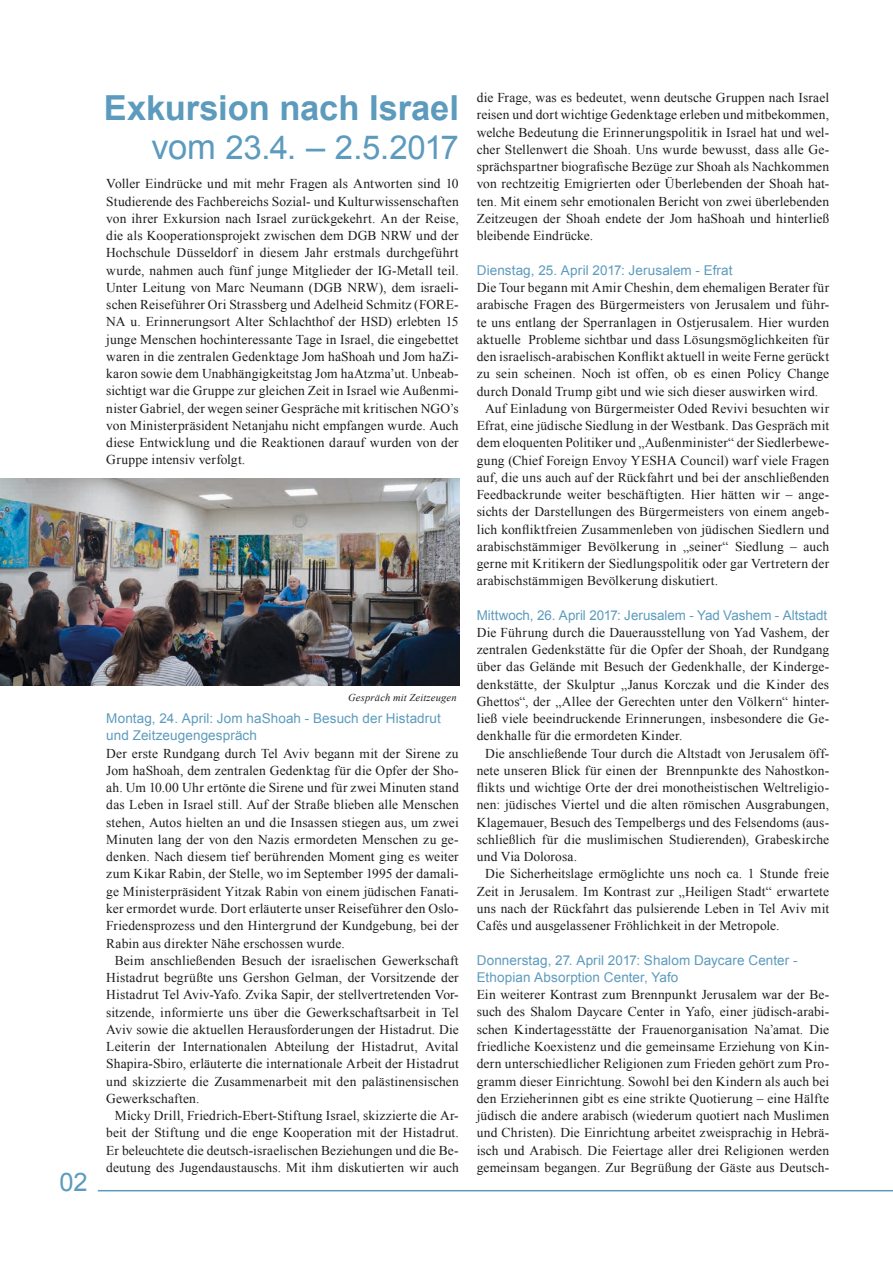
<style>
.page{position:relative;width:893px;height:1263px;background:#fff}
.page>*{position:absolute;margin:0;border:0;box-sizing:border-box;transform-origin:0 0}
.t1{font:700 34.5px "Arial";letter-spacing:-.005em;color:#5c9bbd}
.t2{font:33px "Arial";letter-spacing:-.025em;color:#5c9bbd}
.t3{font:25.5px "Arial";color:#5c9bbd}
.t4{font:13.5px/17.2px "Times New Roman";letter-spacing:.01em;color:#1d1d1b;text-align:justify}
.t5{font:13.5px/17.2px "Arial";letter-spacing:.005em;color:#5c9bbd}
.t6{font:italic 10.5px "Times New Roman";letter-spacing:.02em;color:#1d1d1b}
.s1{font-size:34.5px}
</style>
<div class="page">
<hr style="left:98px;top:1190px;width:795px;height:1px;background:#5c9bbd">
<img style="left:0;top:478px;width:459px;height:207px">
<h3 class="t3" style="left:60px;top:1166px;width:30px">02</h3>
<h1 class="t1" style="left:104px;top:85px;width:357px">Exkursion nach Israel</h1>
<h2 class="t2" style="left:152px;top:126px;width:309px"><span class="s1">vom</span> 23<span class="s1">.</span>4<span class="s1">. –</span> 2<span class="s1">.</span>5<span class="s1">.</span>2017</h2>
<p class="t4" style="left:106px;top:175px;width:354px">Voller Eindrücke und mit mehr Fragen als Antworten sind 10<br>Studierende des Fachbereichs Sozial- und Kulturwissenschaften von ihrer Exkursion nach Israel zurückgekehrt. An der Reise, die als Kooperationsprojekt zwischen dem DGB NRW und der Hochschule Düsseldorf in diesem Jahr erstmals durchgeführt wurde, nahmen auch fünf junge Mitglieder der IG-Metall teil.<br>Unter Leitung von Marc Neumann (DGB NRW), dem israeli&shy;schen Reiseführer Ori Strassberg und Adelheid Schmitz (FORE-NA u. Erinnerungsort Alter Schlachthof der HSD) erlebten 15 junge Menschen hochinteressante Tage in Israel, die eingebettet waren in die zentralen Gedenktage Jom haShoah und Jom haZi&shy;karon sowie dem Unabhängigkeitstag Jom haAtzma’ut. Unbeab&shy;sichtigt war die Gruppe zur gleichen Zeit in Israel wie Außenmi&shy;nister Gabriel, der wegen seiner Gespräche mit kritischen NGO’s von Ministerpräsident Netanjahu nicht empfangen wurde. Auch diese Entwicklung und die Reaktionen darauf wurden von der Gruppe intensiv verfolgt.</p>
<p class="t6" style="left:348px;top:690px;width:110px">Gespräch mit Zeitzeugen</p>
<p class="t5" style="left:106px;top:710px;width:336px">Montag, 24. April: Jom haShoah - Besuch der Histadrut und Zeitzeugengespräch</p>
<p class="t4" style="left:106px;top:744px;width:354px">Der erste Rundgang durch Tel Aviv begann mit der Sirene zu Jom haShoah, dem zentralen Gedenktag für die Opfer der Sho&shy;ah. Um 10.00 Uhr ertönte die Sirene und für zwei Minuten stand das Leben in Israel still. Auf der Straße blieben alle Menschen stehen, Autos hielten an und die Insassen stiegen aus, um zwei Minuten lang der von den Nazis ermordeten Menschen zu ge&shy;denken. Nach diesem tief berührenden Moment ging es weiter zum Kikar Rabin, der Stelle, wo im September 1995 der damali&shy;ge Ministerpräsident Yitzak Rabin von einem jüdischen Fanati&shy;ker ermordet wurde. Dort erläuterte unser Reiseführer den Oslo-Friedensprozess und den Hintergrund der Kundgebung, bei der Rabin aus direkter Nähe erschossen wurde.</p>
<p class="t4" style="left:106px;top:951px;width:354px;text-indent:9px">Beim anschließenden Besuch der israelischen Gewerkschaft Histadrut begrüßte uns Gershon Gelman, der Vorsitzende der Histadrut Tel Aviv-Yafo. Zvika Sapir, der stellvertretenden Vor&shy;sitzende, informierte uns über die Gewerkschaftsarbeit in Tel Aviv sowie die aktuellen Herausforderungen der Histadrut. Die Leiterin der Internationalen Abteilung der Histadrut, Avital Shapira-Sbiro, erläuterte die internationale Arbeit der Histadrut und skizzierte die Zusammenarbeit mit den palästinensischen Gewerkschaften.</p>
<p class="t4" style="left:106px;top:1107px;width:354px;text-indent:9px">Micky Drill, Friedrich-Ebert-Stiftung Israel, skizzierte die Ar&shy;beit der Stiftung und die enge Kooperation mit der Histadrut.<br>Er beleuchtete die deutsch-israelischen Beziehungen und die Be&shy;deutung des Jugendaustauschs. Mit ihm diskutierten wir auch</p>
<p class="t4" style="left:477px;top:89px;width:354px">die Frage, was es bedeutet, wenn deutsche Gruppen nach Israel reisen und dort wichtige Gedenktage erleben und mitbekommen, welche Bedeutung die Erinnerungspolitik in Israel hat und wel&shy;cher Stellenwert die Shoah. Uns wurde bewusst, dass alle Ge&shy;sprächspartner biografische Bezüge zur Shoah als Nachkommen von rechtzeitig Emigrierten oder Überlebenden der Shoah hat&shy;ten. Mit einem sehr emotionalen Bericht von zwei überlebenden Zeitzeugen der Shoah endete der Jom haShoah und hinterließ bleibende Eindrücke.</p>
<p class="t5" style="left:477px;top:261px;width:257px">Dienstag, 25. April 2017: Jerusalem - Efrat</p>
<p class="t4" style="left:477px;top:279px;width:354px">Die Tour begann mit Amir Cheshin, dem ehemaligen Berater für</p>
<p class="t4" style="left:477px;top:296px;width:354px">arabische Fragen des Bürgermeisters von Jerusalem und führ-</p>
<p class="t4" style="left:477px;top:313px;width:354px">te uns entlang der Sperranlagen in Ostjerusalem. Hier wurden</p>
<p class="t4" style="left:477px;top:330px;width:354px">aktuelle Probleme sichtbar und dass Lösungsmöglichkeiten für</p>
<p class="t4" style="left:477px;top:348px;width:354px">den israelisch-arabischen Konflikt aktuell in weite Ferne gerückt</p>
<p class="t4" style="left:477px;top:365px;width:354px">zu sein scheinen. Noch ist offen, ob es einen Policy Change</p>
<p class="t4" style="left:477px;top:382px;width:343px">durch Donald Trump gibt und wie sich dieser auswirken wird.</p>
<p class="t4" style="left:485px;top:399px;width:345px">Auf Einladung von Bürgermeister Oded Revivi besuchten wir</p>
<p class="t4" style="left:477px;top:417px;width:354px">Efrat, eine jüdische Siedlung in der Westbank. Das Gespräch mit</p>
<p class="t4" style="left:477px;top:434px;width:354px">dem eloquenten Politiker und „Außenminister“ der Siedlerbewe-</p>
<p class="t4" style="left:477px;top:451px;width:354px">gung (Chief Foreign Envoy YESHA Council) warf viele Fragen</p>
<p class="t4" style="left:477px;top:468px;width:354px">auf, die uns auch auf der Rückfahrt und bei der anschließenden</p>
<p class="t4" style="left:477px;top:486px;width:354px">Feedbackrunde weiter beschäftigten. Hier hätten wir – ange-</p>
<p class="t4" style="left:477px;top:503px;width:354px">sichts der Darstellungen des Bürgermeisters von einem angeb-</p>
<p class="t4" style="left:477px;top:520px;width:354px">lich konfliktfreien Zusammenleben von jüdischen Siedlern und</p>
<p class="t4" style="left:477px;top:537px;width:354px">arabischstämmiger Bevölkerung in „seiner“ Siedlung – auch</p>
<p class="t4" style="left:477px;top:555px;width:354px">gerne mit Kritikern der Siedlungspolitik oder gar Vertretern der</p>
<p class="t4" style="left:477px;top:572px;width:243px">arabischstämmigen Bevölkerung diskutiert.</p>
<p class="t5" style="left:477px;top:606px;width:352px">Mittwoch, 26. April 2017: Jerusalem - Yad Vashem - Altstadt</p>
<p class="t4" style="left:477px;top:623px;width:354px">Die Führung durch die Dauerausstellung von Yad Vashem, der zentralen Gedenkstätte für die Opfer der Shoah, der Rundgang über das Gelände mit Besuch der Gedenkhalle, der Kinderge&shy;denkstätte, der Skulptur „Janus Korczak und die Kinder des Ghettos“, der „Allee der Gerechten unter den Völkern“ hinter&shy;ließ viele beeindruckende Erinnerungen, insbesondere die Ge&shy;denkhalle für die ermordeten Kinder.</p>
<p class="t4" style="left:477px;top:744px;width:354px;text-indent:9px">Die anschließende Tour durch die Altstadt von Jerusalem öff&shy;nete unseren Blick für einen der Brennpunkte des Nahostkon&shy;flikts und wichtige Orte der drei monotheistischen Weltreligio&shy;nen: jüdisches Viertel und die alten römischen Ausgrabungen, Klagemauer, Besuch des Tempelbergs und des Felsendoms (aus&shy;schließlich für die muslimischen Studierenden), Grabeskirche und Via Dolorosa.</p>
<p class="t4" style="left:477px;top:865px;width:354px;text-indent:9px">Die Sicherheitslage ermöglichte uns noch ca. 1 Stunde freie Zeit in Jerusalem. Im Kontrast zur „Heiligen Stadt“ erwartete uns nach der Rückfahrt das pulsierende Leben in Tel Aviv mit Cafés und ausgelassener Fröhlichkeit in der Metropole.</p>
<p class="t5" style="left:477px;top:951px;width:322px">Donnerstag, 27. April 2017: Shalom Daycare Center -<br>Ethopian Absorption Center, Yafo</p>
<p class="t4" style="left:477px;top:986px;width:354px">Ein weiterer Kontrast zum Brennpunkt Jerusalem war der Be&shy;such des Shalom Daycare Center in Yafo, einer jüdisch-arabi&shy;schen Kindertagesstätte der Frauenorganisation Na’amat. Die friedliche Koexistenz und die gemeinsame Erziehung von Kin&shy;dern unterschiedlicher Religionen zum Frieden gehört zum Pro&shy;gramm dieser Einrichtung. Sowohl bei den Kindern als auch bei den Erzieherinnen gibt es eine strikte Quotierung – eine Hälfte jüdisch die andere arabisch (wiederum quotiert nach Muslimen und Christen). Die Einrichtung arbeitet zweisprachig in Hebrä&shy;isch und Arabisch. Die Feiertage aller drei Religionen werden gemeinsam begangen. Zur Begrüßung der Gäste aus Deutsch-</p>
</div>
